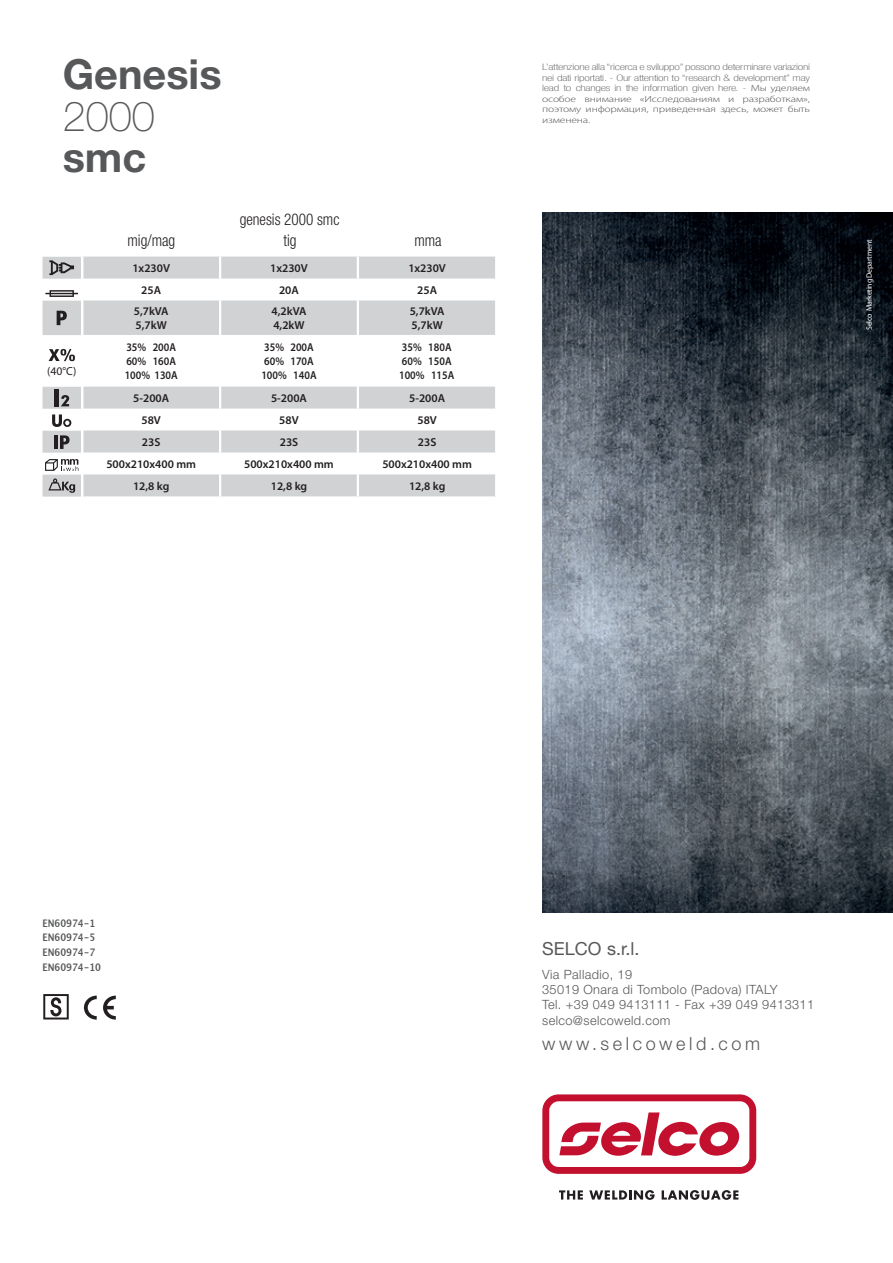
<style>
.page{position:relative;width:893px;height:1263px;background:#fff}
.page>*{position:absolute;margin:0;border:0;box-sizing:border-box;transform-origin:0 0}
.t1{font:700 41.4px "Helvetica Neue LT Std";color:#57585a}
.t2{font:100 41.4px "Helvetica Neue LT Std";color:#57585a}
.t3{font:300 18px "Helvetica Neue LT Std";letter-spacing:.2em;color:#57585a}
.t4{font:18px "Helvetica Neue LT Std";color:#57585a}
.Didascalie_comandi{font:300 condensed 16.2px "Helvetica Neue";color:#231f20;scale:.94 1}
.t5{font:300 12.75px "Helvetica Neue LT Std";letter-spacing:.03em;color:#57585a}
.t6{font:11.7px "Myriad Pro";color:#231f20}
.valori{font:600 11.55px "Myriad Pro";color:#231f20}
.spaziatura_fattori{font:600 11.55px "Myriad Pro";color:#231f20;scale:.9 1}
.t7{font:700 10.35px "Lucida Grande";color:#57585a;scale:.85 1}
.Didascalie_comandi-2{font:100 condensed 9px/10.5px "Helvetica Neue LT Std";letter-spacing:-.015em;color:#57585a;text-align:justify;scale:1.43 1}
.t8{font:7.8px "Myriad Pro";letter-spacing:-.03em;color:#fff}
.s1{font-family:"Myriad Pro";font-weight:300;font-stretch:semi-condensed}
</style>
<div class="page">
<svg style="left:103px;top:995px;width:13px;height:25px"></svg>
<svg style="left:84px;top:995px;width:13px;height:25px"></svg>
<svg style="left:43px;top:994px;width:26px;height:25px"></svg>
<img style="left:542px;top:213px;width:351px;height:699px">
<svg style="left:559px;top:1190px;width:24px;height:9px"></svg>
<svg style="left:589px;top:1190px;width:66px;height:10px"></svg>
<svg style="left:662px;top:1190px;width:76px;height:10px"></svg>
<svg style="left:542px;top:1094px;width:214px;height:80px"></svg>
<svg style="left:43px;top:257px;width:38px;height:240px"></svg>
<svg style="left:83px;top:257px;width:412px;height:239px"></svg>
<hr style="left:219px;top:257px;width:2px;height:21px;background:#fff">
<hr style="left:219px;top:387px;width:2px;height:22px;background:#fff">
<hr style="left:219px;top:409px;width:2px;height:21px;background:#fff">
<hr style="left:219px;top:430px;width:2px;height:22px;background:#fff">
<hr style="left:219px;top:452px;width:2px;height:22px;background:#fff">
<hr style="left:219px;top:474px;width:2px;height:22px;background:#fff">
<hr style="left:357px;top:257px;width:2px;height:21px;background:#fff">
<hr style="left:357px;top:387px;width:2px;height:22px;background:#fff">
<hr style="left:357px;top:409px;width:2px;height:21px;background:#fff">
<hr style="left:357px;top:430px;width:2px;height:22px;background:#fff">
<hr style="left:357px;top:452px;width:2px;height:22px;background:#fff">
<hr style="left:357px;top:474px;width:2px;height:22px;background:#fff">
<hr style="left:219px;top:278px;width:2px;height:22px;background:#fff">
<hr style="left:357px;top:278px;width:2px;height:22px;background:#fff">
<hr style="left:219px;top:300px;width:2px;height:35px;background:#fff">
<hr style="left:357px;top:300px;width:2px;height:35px;background:#fff">
<hr style="left:219px;top:335px;width:2px;height:52px;background:#fff">
<hr style="left:357px;top:335px;width:2px;height:52px;background:#fff">
<p class="t1" style="left:63px;top:49px;width:160px">Genesis</p>
<p class="t2" style="left:63px;top:92px;width:94px">2000</p>
<p class="t1" style="left:63px;top:132px;width:85px">smc</p>
<p class="Didascalie_comandi" style="left:240px;top:210px;width:108px">genesis 2000 smc</p>
<p class="Didascalie_comandi" style="left:128px;top:231px;width:52px">mig/mag</p>
<p class="Didascalie_comandi" style="left:283px;top:231px;width:16px">tig</p>
<p class="Didascalie_comandi" style="left:414px;top:231px;width:31px">mma</p>
<p class="t6" style="left:47px;top:364px;width:31px">(40°C)</p>
<p class="valori" style="left:132px;top:261px;width:39px">1x230V</p>
<p class="valori" style="left:270px;top:261px;width:39px">1x230V</p>
<p class="valori" style="left:408px;top:261px;width:39px">1x230V</p>
<p class="valori" style="left:141px;top:283px;width:21px">25A</p>
<p class="valori" style="left:279px;top:283px;width:21px">20A</p>
<p class="valori" style="left:417px;top:283px;width:21px">25A</p>
<p class="valori" style="left:134px;top:304px;width:36px">5,7kVA</p>
<p class="valori" style="left:136px;top:318px;width:33px">5,7kW</p>
<p class="valori" style="left:272px;top:304px;width:36px">4,2kVA</p>
<p class="valori" style="left:273px;top:318px;width:33px">4,2kW</p>
<p class="valori" style="left:410px;top:304px;width:36px">5,7kVA</p>
<p class="valori" style="left:412px;top:318px;width:33px">5,7kW</p>
<p class="spaziatura_fattori" style="left:126px;top:340px;width:57px">35% 200A</p>
<p class="spaziatura_fattori" style="left:126px;top:354px;width:57px">60% 160A</p>
<p class="spaziatura_fattori" style="left:125px;top:368px;width:60px">100% 130A</p>
<p class="spaziatura_fattori" style="left:264px;top:340px;width:57px">35% 200A</p>
<p class="spaziatura_fattori" style="left:264px;top:354px;width:57px">60% 170A</p>
<p class="spaziatura_fattori" style="left:261px;top:368px;width:63px">100% 140A</p>
<p class="spaziatura_fattori" style="left:402px;top:340px;width:57px">35% 180A</p>
<p class="spaziatura_fattori" style="left:402px;top:354px;width:57px">60% 150A</p>
<p class="spaziatura_fattori" style="left:399px;top:368px;width:63px">100% 115A</p>
<p class="valori" style="left:133px;top:391px;width:37px">5-200A</p>
<p class="valori" style="left:271px;top:391px;width:37px">5-200A</p>
<p class="valori" style="left:409px;top:391px;width:37px">5-200A</p>
<p class="valori" style="left:142px;top:413px;width:21px">58V</p>
<p class="valori" style="left:279px;top:413px;width:21px">58V</p>
<p class="valori" style="left:417px;top:413px;width:21px">58V</p>
<p class="valori" style="left:142px;top:435px;width:20px">23S</p>
<p class="valori" style="left:280px;top:435px;width:20px">23S</p>
<p class="valori" style="left:418px;top:435px;width:20px">23S</p>
<p class="valori" style="left:106px;top:457px;width:91px">500x210x400 mm</p>
<p class="valori" style="left:244px;top:457px;width:91px">500x210x400 mm</p>
<p class="valori" style="left:382px;top:457px;width:91px">500x210x400 mm</p>
<p class="valori" style="left:133px;top:479px;width:38px">12,8 kg</p>
<p class="valori" style="left:271px;top:479px;width:38px">12,8 kg</p>
<p class="valori" style="left:409px;top:479px;width:38px">12,8 kg</p>
<p class="Didascalie_comandi-2" style="left:542px;top:62px;width:189px">L’attenzione alla “ricerca e sviluppo” possono determinare variazioni nei dati riportati. - Our attention to “research &amp; development” may lead to changes in the information given here. - <span class="s1">Мы уделяем особое внимание «Исследованиям и разработкам», поэтому информация, приведенная здесь, может быть изменена.</span></p>
<p class="t8" style="left:864px;top:330px;width:92px;rotate:-90deg">Selco Marketing Department</p>
<p class="t7" style="left:43px;top:914px;width:64px">EN60974-1</p>
<p class="t7" style="left:43px;top:929px;width:64px">EN60974-5</p>
<p class="t7" style="left:43px;top:944px;width:64px">EN60974-7</p>
<p class="t7" style="left:43px;top:959px;width:70px">EN60974-10</p>
<p class="t4" style="left:542px;top:937px;width:99px">SELCO s.r.l.</p>
<p class="t5" style="left:542px;top:966px;width:91px">Via Palladio, 19</p>
<p class="t5" style="left:542px;top:981px;width:237px">35019 Onara di Tombolo (Padova) ITALY</p>
<p class="t5" style="left:542px;top:997px;width:273px">Tel. +39 049 9413111 - Fax +39 049 9413311</p>
<p class="t5" style="left:542px;top:1012px;width:130px">selco@selcoweld.com</p>
<p class="t3" style="left:542px;top:1033px;width:219px">www.selcoweld.com</p>
</div>
